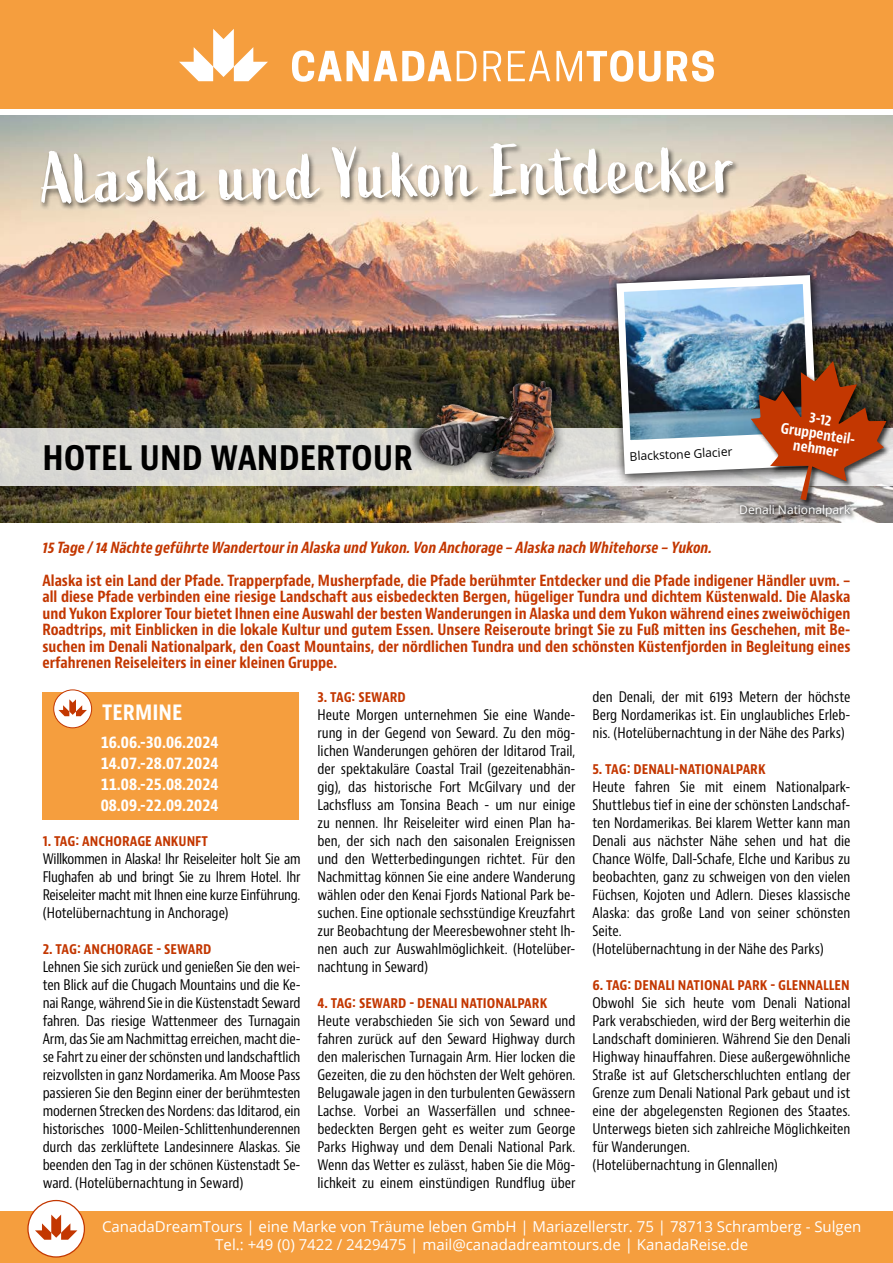
<style>
.page{position:relative;width:893px;height:1263px;background:#fff}
.page>*{position:absolute;margin:0;border:0;box-sizing:border-box;transform-origin:0 0}
.t1{font:72px "Active";color:#fff}
.t2{font:700 condensed 36px "Bernina Sans";color:#000}
.t3{font:700 condensed 22.5px "Bernina Sans";color:#fff}
.t4{font:700 condensed 16.5px/21px "Bernino Sans";color:#fff;text-align:justify}
.t5{font:700 condensed 15px/16.5px "Bernino Sans";color:#c33701;text-align:justify}
.t6{font:15px/18px "Open Sans";color:#fff;text-align:center}
.t7{font:italic 700 condensed 15px "Bernino Sans";color:#c33701}
.t8{font:condensed 14.25px/18px "Bernino Sans";color:#000;text-align:justify}
.t9{font:700 condensed 14.25px "Bernino Sans";color:#c33701}
.t10{font:700 condensed 14.25px/15px "Bernino Sans";color:#fff;text-align:center}
.t11{font:12px "Open Sans";color:#fff}
.t12{font:12px "Open Sans";color:#000}
</style>
<div class="page">
<img style="left:0;top:115px;width:893px;height:407px">
<div style="left:0;top:428px;width:893px;height:58px;background:#dadad5"></div>
<div style="left:53px;top:689px;width:39px;height:39px;border:1px solid #c33701;border-radius:50%"></div>
<div style="left:43px;top:692px;width:256px;height:128px;background:#f59e3e"></div>
<div style="left:739px;top:504px;width:118px;height:20px;background:#000;opacity:.75"></div>
<div style="left:737px;top:502px;width:116px;height:18px;background:#000;opacity:.75"></div>
<div style="left:40px;top:141px;width:700px;height:70px;background:#000;opacity:.54"></div>
<div style="left:408px;top:371px;width:159px;height:118px;background:#000;opacity:.75"></div>
<img style="left:412px;top:376px;width:151px;height:112px">
<div style="left:0;top:1212px;width:893px;height:51px;background:#f59e3e"></div>
<div style="left:28px;top:1200px;width:56px;height:57px;background:#fff;border-radius:50%"></div>
<div style="left:27px;top:1200px;width:58px;height:57px;border:1px solid #c33701;border-radius:50%"></div>
<svg style="left:35px;top:1214px;width:42px;height:26px"></svg>
<div style="left:0;top:0;width:893px;height:108px;background:#f59e3e"></div>
<svg style="left:292px;top:50px;width:159px;height:32px"></svg>
<svg style="left:457px;top:51px;width:19px;height:30px"></svg>
<svg style="left:483px;top:51px;width:18px;height:30px"></svg>
<svg style="left:508px;top:51px;width:42px;height:30px"></svg>
<svg style="left:556px;top:50px;width:77px;height:32px"></svg>
<svg style="left:639px;top:51px;width:22px;height:31px"></svg>
<svg style="left:667px;top:50px;width:47px;height:32px"></svg>
<svg style="left:179px;top:29px;width:89px;height:52px"></svg>
<div style="left:606px;top:266px;width:227px;height:225px;background:#000;opacity:.75"></div>
<div style="left:610px;top:271px;width:219px;height:215px;background:#000;opacity:.3"></div>
<div style="left:750px;top:360px;width:143px;height:147px;background:#000;opacity:.75"></div>
<img style="left:614px;top:273px;width:272px;height:227px">
<h1 class="t1" style="left:41px;top:138px;width:695px;rotate:-1deg">Alaska und Yukon Entdecker</h1>
<h2 class="t2" style="left:43px;top:434px;width:372px">HOTEL UND WANDERTOUR</h2>
<p class="t12" style="left:629px;top:448px;width:104px;rotate:-3deg">Blackstone Glacier</p>
<p class="t10" style="left:785px;top:406px;width:79px;rotate:9deg">3-12<br>Gruppenteil&shy;nehmer</p>
<p class="t11" style="left:739px;top:502px;width:113px">Denali Nationalpark</p>
<p class="t7" style="left:43px;top:538px;width:671px">15 Tage / 14 Nächte geführte Wandertour in Alaska und Yukon. Von Anchorage – Alaska nach Whitehorse – Yukon.</p>
<p class="t5" style="left:43px;top:572px;width:809px">Alaska ist ein Land der Pfade. Trapperpfade, Musherpfade, die Pfade berühmter Entdecker und die Pfade indigener Händler uvm. – all diese Pfade verbinden eine riesige Landschaft aus eisbedeckten Bergen, hügeliger Tundra und dichtem Küstenwald. Die Alaska und Yukon Explorer Tour bietet Ihnen eine Auswahl der besten Wanderungen in Alaska und dem Yukon während eines zweiwöchigen Roadtrips, mit Einblicken in die lokale Kultur und gutem Essen. Unsere Reiseroute bringt Sie zu Fuß mitten ins Geschehen, mit Be&shy;suchen im Denali Nationalpark, den Coast Mountains, der nördlichen Tundra und den schönsten Küstenfjorden in Begleitung eines erfahrenen Reiseleiters in einer kleinen Gruppe.</p>
<h3 class="t3" style="left:102px;top:698px;width:82px">TERMINE</h3>
<p class="t4" style="left:101px;top:732px;width:119px">16.06.-30.06.2024<br>14.07.-28.07.2024<br>11.08.-25.08.2024<br>08.09.-22.09.2024</p>
<p class="t9" style="left:43px;top:832px;width:167px">1. TAG: ANCHORAGE ANKUNFT</p>
<p class="t8" style="left:43px;top:850px;width:259px">Willkommen in Alaska! Ihr Reiseleiter holt Sie am Flughafen ab und bringt Sie zu Ihrem Hotel. Ihr Reiseleiter macht mit Ihnen eine kurze Einführung. (Hotelübernachtung in Anchorage)</p>
<p class="t9" style="left:43px;top:940px;width:170px">2. TAG: ANCHORAGE - SEWARD</p>
<p class="t8" style="left:43px;top:958px;width:259px">Lehnen Sie sich zurück und genießen Sie den wei&shy;ten Blick auf die Chugach Mountains und die Ke&shy;nai Range, während Sie in die Küstenstadt Seward fahren. Das riesige Wattenmeer des Turnagain Arm, das Sie am Nachmittag erreichen, macht die&shy;se Fahrt zu einer der schönsten und landschaftlich reizvollsten in ganz Nordamerika. Am Moose Pass passieren Sie den Beginn einer der berühmtesten modernen Strecken des Nordens: das Iditarod, ein historisches 1000-Meilen-Schlittenhunderennen durch das zerklüftete Landesinnere Alaskas. Sie beenden den Tag in der schönen Küstenstadt Se&shy;ward. (Hotelübernachtung in Seward)</p>
<p class="t9" style="left:317px;top:688px;width:90px">3. TAG: SEWARD</p>
<p class="t8" style="left:317px;top:706px;width:259px">Heute Morgen unternehmen Sie eine Wande&shy;rung in der Gegend von Seward. Zu den mög&shy;lichen Wanderungen gehören der Iditarod Trail, der spektakuläre Coastal Trail (gezeitenabhän&shy;gig), das historische Fort McGilvary und der Lachsfluss am Tonsina Beach - um nur einige zu nennen. Ihr Reiseleiter wird einen Plan ha&shy;ben, der sich nach den saisonalen Ereignissen und den Wetterbedingungen richtet. Für den Nachmittag können Sie eine andere Wanderung wählen oder den Kenai Fjords National Park be&shy;suchen. Eine optionale sechsstündige Kreuzfahrt zur Beobachtung der Meeresbewohner steht Ih&shy;nen auch zur Auswahlmöglichkeit. (Hotelüber&shy;nachtung in Seward)</p>
<p class="t9" style="left:317px;top:994px;width:231px">4. TAG: SEWARD - DENALI NATIONALPARK</p>
<p class="t8" style="left:317px;top:1012px;width:259px">Heute verabschieden Sie sich von Seward und fahren zurück auf den Seward Highway durch den malerischen Turnagain Arm. Hier locken die Gezeiten, die zu den höchsten der Welt gehören.<br>Belugawale jagen in den turbulenten Gewässern Lachse. Vorbei an Wasserfällen und schnee&shy;bedeckten Bergen geht es weiter zum George Parks Highway und dem Denali National Park.<br>Wenn das Wetter es zulässt, haben Sie die Mög&shy;lichkeit zu einem einstündigen Rundflug über</p>
<p class="t8" style="left:592px;top:688px;width:259px">den Denali, der mit 6193 Metern der höchste Berg Nordamerikas ist. Ein unglaubliches Erleb&shy;nis. (Hotelübernachtung in der Nähe des Parks)</p>
<p class="t9" style="left:592px;top:760px;width:175px">5. TAG: DENALI-NATIONALPARK</p>
<p class="t8" style="left:592px;top:778px;width:259px;text-align:left">Heute fahren Sie mit einem Nationalpark-Shuttlebus tief in eine der schönsten Landschaf&shy;ten Nordamerikas. Bei klarem Wetter kann man Denali aus nächster Nähe sehen und hat die Chance Wölfe, Dall-Schafe, Elche und Karibus zu beobachten, ganz zu schweigen von den vielen Füchsen, Kojoten und Adlern. Dieses klassische Alaska: das große Land von seiner schönsten Seite.<br>(Hotelübernachtung in der Nähe des Parks)</p>
<p class="t9" style="left:592px;top:976px;width:259px">6. TAG: DENALI NATIONAL PARK - GLENNALLEN</p>
<p class="t8" style="left:592px;top:994px;width:259px;text-align:left">Obwohl Sie sich heute vom Denali National Park verabschieden, wird der Berg weiterhin die Landschaft dominieren. Während Sie den Denali Highway hinauffahren. Diese außergewöhnliche Straße ist auf Gletscherschluchten entlang der Grenze zum Denali National Park gebaut und ist eine der abgelegensten Regionen des Staates.<br>Unterwegs bieten sich zahlreiche Möglichkeiten für Wanderungen.<br>(Hotelübernachtung in Glennallen)</p>
<p class="t6" style="left:102px;top:1217px;width:761px">CanadaDreamTours | eine Marke von Träume leben GmbH | Mariazellerstr. 75 | 78713 Schramberg - Sulgen<br>Tel.: +49 (0) 7422 / 2429475 | mail@canadadreamtours.de | KanadaReise.de</p>
</div>
